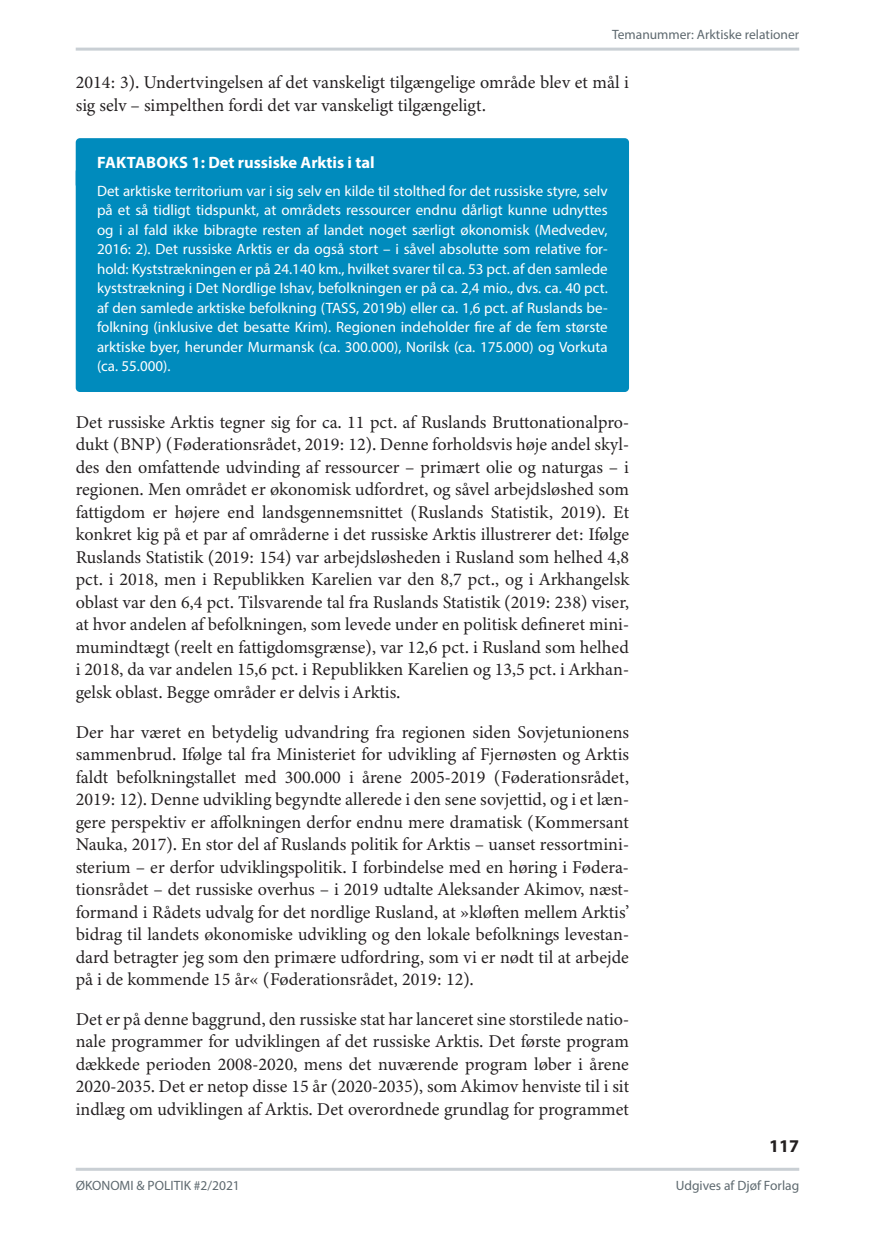
<style>
.page{position:relative;width:875px;height:1245px;background:#fff}
.page>*{position:absolute;margin:0;border:0;box-sizing:border-box;transform-origin:0 0}
.t1{font:18px/22.5px "Minion 3";color:#231f20;text-align:justify}
.t2{font:700 18px "Myriad Pro";color:#231f20}
.t3{font:700 16.5px "Myriad Pro";color:#fff}
.t4{font:15px/19.5px "Myriad Pro";color:#fff;text-align:justify}
.t5{font:13.5px "Myriad Pro";color:#5e696f}
</style>
<div class="page">
<hr style="left:76px;top:1167px;width:722px;height:3px;background:#c9cfd4">
<hr style="left:76px;top:48px;width:722px;height:3px;background:#c9cfd4">
<div style="left:76px;top:138px;width:552px;height:51px;background:#008bbd;border-radius:4px"></div>
<div style="left:76px;top:167px;width:552px;height:225px;background:#008bbd;border-radius:4px"></div>
<p class="t5" style="left:611px;top:26px;width:189px">Temanummer: Arktiske relationer</p>
<p class="t1" style="left:76px;top:71px;width:554px">2014: 3). Undertvingelsen af det vanskeligt tilgængelige område blev et mål i sig selv – simpelthen fordi det var vanskeligt tilgængeligt.</p>
<p class="t3" style="left:97px;top:151px;width:279px">FAKTABOKS 1: Det russiske Arktis i tal</p>
<p class="t4" style="left:97px;top:180px;width:512px">Det arktiske territorium var i sig selv en kilde til stolthed for det russiske styre, selv på et så tidligt tidspunkt, at områdets ressourcer endnu dårligt kunne udnyttes og i al fald ikke bibragte resten af landet noget særligt økonomisk (Medvedev, 2016: 2). Det russiske Arktis er da også stort – i såvel absolutte som relative for&shy;hold: Kyststrækningen er på 24.140 km., hvilket svarer til ca. 53 pct. af den samlede kyststrækning i Det Nordlige Ishav, befolkningen er på ca. 2,4 mio., dvs. ca. 40 pct. af den samlede arktiske befolkning (TASS, 2019b) eller ca. 1,6 pct. af Ruslands be&shy;folkning (inklusive det besatte Krim). Regionen indeholder fire af de fem største arktiske byer, herunder Murmansk (ca. 300.000), Norilsk (ca. 175.000) og Vorkuta (ca. 55.000).</p>
<p class="t1" style="left:76px;top:410px;width:554px">Det russiske Arktis tegner sig for ca. 11 pct. af Ruslands Bruttonationalpro&shy;dukt (BNP) (Føderationsrådet, 2019: 12). Denne forholdsvis høje andel skyl&shy;des den omfattende udvinding af ressourcer – primært olie og naturgas – i regionen. Men området er økonomisk udfordret, og såvel arbejdsløshed som fattigdom er højere end landsgennemsnittet (Ruslands Statistik, 2019). Et konkret kig på et par af områderne i det russiske Arktis illustrerer det: Ifølge Ruslands Statistik (2019: 154) var arbejdsløsheden i Rusland som helhed 4,8 pct. i 2018, men i Republikken Karelien var den 8,7 pct., og i Arkhangelsk oblast var den 6,4 pct. Tilsvarende tal fra Ruslands Statistik (2019: 238) viser, at hvor andelen af befolkningen, som levede under en politisk defineret mini&shy;mumindtægt (reelt en fattigdomsgrænse), var 12,6 pct. i Rusland som helhed i 2018, da var andelen 15,6 pct. i Republikken Karelien og 13,5 pct. i Arkhan&shy;gelsk oblast. Begge områder er delvis i Arktis.</p>
<p class="t1" style="left:76px;top:720px;width:554px">Der har været en betydelig udvandring fra regionen siden Sovjetunionens sammenbrud. Ifølge tal fra Ministeriet for udvikling af Fjernøsten og Arktis faldt befolkningstallet med 300.000 i årene 2005-2019 (Føderationsrådet, 2019: 12). Denne udvikling begyndte allerede i den sene sovjettid, og i et læn&shy;gere perspektiv er affolkningen derfor endnu mere dramatisk (Kommersant Nauka, 2017). En stor del af Ruslands politik for Arktis – uanset ressortmini&shy;sterium – er derfor udviklingspolitik. I forbindelse med en høring i Fødera&shy;tionsrådet – det russiske overhus – i 2019 udtalte Aleksander Akimov, næst&shy;formand i Rådets udvalg for det nordlige Rusland, at »kløften mellem Arktis’ bidrag til landets økonomiske udvikling og den lokale befolknings levestan&shy;dard betragter jeg som den primære udfordring, som vi er nødt til at arbejde på i de kommende 15 år« (Føderationsrådet, 2019: 12).</p>
<p class="t1" style="left:76px;top:1007px;width:554px">Det er på denne baggrund, den russiske stat har lanceret sine storstilede natio&shy;nale programmer for udviklingen af det russiske Arktis. Det første program dækkede perioden 2008-2020, mens det nuværende program løber i årene 2020-2035. Det er netop disse 15 år (2020-2035), som Akimov henviste til i sit indlæg om udviklingen af Arktis. Det overordnede grundlag for programmet</p>
<p class="t2" style="left:769px;top:1134px;width:31px">117</p>
<p class="t5" style="left:76px;top:1176px;width:166px">ØKONOMI &amp; POLITIK #2/2021</p>
<p class="t5" style="left:675px;top:1176px;width:125px">Udgives af Djøf Forlag</p>
</div>
